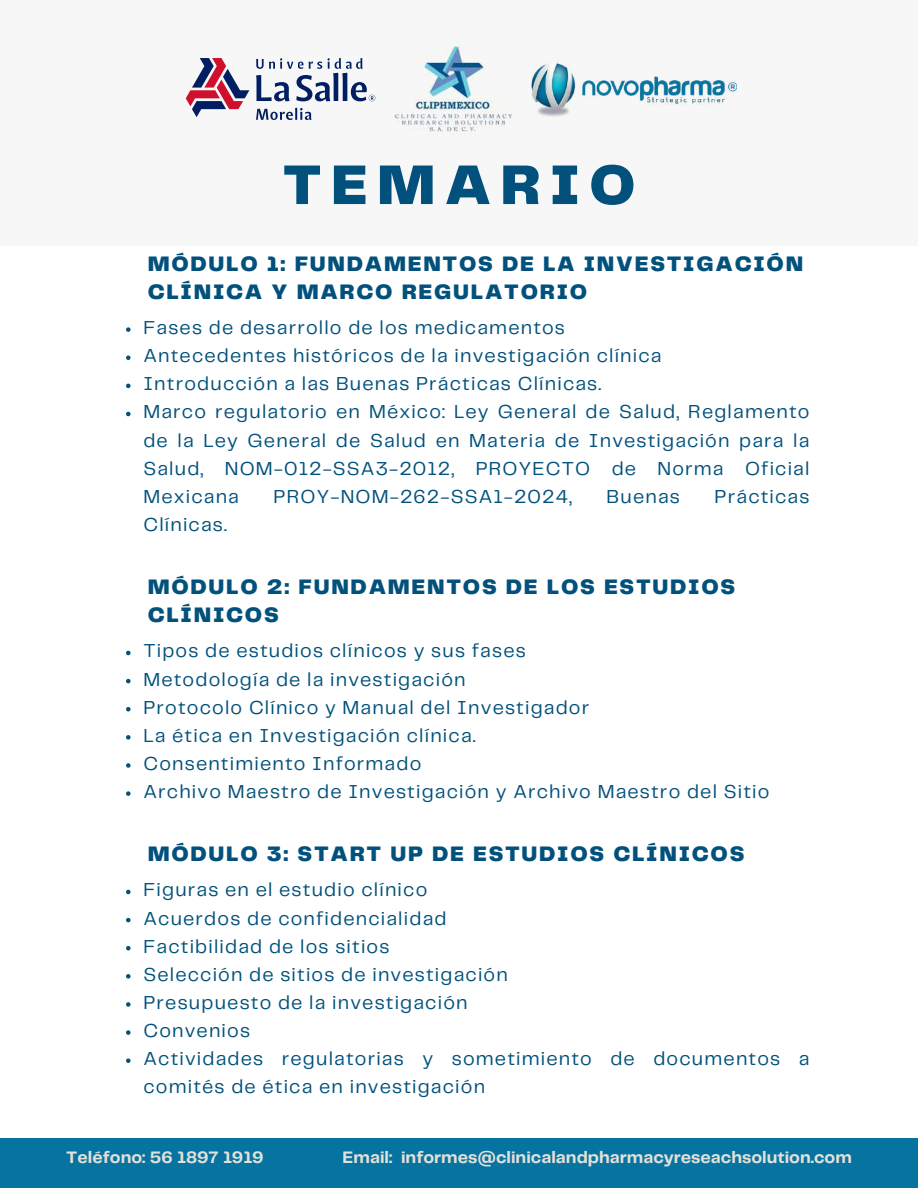
<style>
.page{position:relative;width:918px;height:1188px;background:#fff}
.page>*{position:absolute;margin:0;border:0;box-sizing:border-box;transform-origin:0 0}
.t1{font:900 57.9px "Telegraf";letter-spacing:.16em;color:#02517c}
.t2{font:900 21.75px/28.2px "Telegraf";letter-spacing:.08em;color:#02517c}
.t3{font:19.5px/28.2px "Telegraf";letter-spacing:.06em;color:#02517c}
.t4{font:700 17.25px "Telegraf";color:#e2e1d9}
</style>
<div class="page">
<div style="left:0;top:1138px;width:918px;height:50px;background:#0673a0"></div>
<svg style="left:126px;top:890px;width:5px;height:4px"></svg>
<svg style="left:126px;top:918px;width:5px;height:4px"></svg>
<svg style="left:126px;top:946px;width:5px;height:4px"></svg>
<svg style="left:126px;top:974px;width:5px;height:5px"></svg>
<svg style="left:126px;top:1002px;width:5px;height:5px"></svg>
<svg style="left:126px;top:1030px;width:5px;height:5px"></svg>
<svg style="left:126px;top:1058px;width:5px;height:5px"></svg>
<svg style="left:126px;top:327px;width:5px;height:5px"></svg>
<svg style="left:126px;top:355px;width:5px;height:5px"></svg>
<svg style="left:126px;top:384px;width:5px;height:4px"></svg>
<svg style="left:126px;top:412px;width:5px;height:4px"></svg>
<svg style="left:126px;top:651px;width:5px;height:4px"></svg>
<svg style="left:126px;top:679px;width:5px;height:4px"></svg>
<svg style="left:126px;top:707px;width:5px;height:4px"></svg>
<svg style="left:126px;top:735px;width:5px;height:5px"></svg>
<svg style="left:126px;top:763px;width:5px;height:5px"></svg>
<svg style="left:126px;top:791px;width:5px;height:5px"></svg>
<div style="left:0;top:0;width:918px;height:245px;background:#f7f7f7"></div>
<img style="left:531px;top:62px;width:206px;height:55px">
<img style="left:394px;top:45px;width:118px;height:87px">
<svg style="left:186px;top:58px;width:63px;height:59px"></svg>
<svg style="left:256px;top:108px;width:55px;height:12px"></svg>
<svg style="left:256px;top:58px;width:119px;height:43px"></svg>
<h1 class="t1" style="left:283px;top:160px;width:354px">TEMARIO</h1>
<p class="t2" style="left:148px;top:251px;width:657px">MÓDULO 1: FUNDAMENTOS DE LA INVESTIGACIÓN<br>CLÍNICA Y MARCO REGULATORIO</p>
<p class="t3" style="left:143px;top:315px;width:668px">Fases de desarrollo de los medicamentos<br>Antecedentes históricos de la investigación clínica<br>Introducción a las Buenas Prácticas Clínicas.<br>Marco regulatorio en México: Ley General de Salud, Reglamento de la Ley General de Salud en Materia de Investigación para la Salud, NOM-012-SSA3-2012, PROYECTO de Norma Oficial Mexicana</p>
<p class="t3" style="left:274px;top:483px;width:300px">PROY-NOM-262-SSA1-2024,</p>
<p class="t3" style="left:607px;top:483px;width:75px">Buenas</p>
<p class="t3" style="left:715px;top:483px;width:96px">Prácticas</p>
<p class="t3" style="left:143px;top:511px;width:85px">Clínicas.</p>
<p class="t2" style="left:148px;top:574px;width:589px">MÓDULO 2: FUNDAMENTOS DE LOS ESTUDIOS<br>CLÍNICOS</p>
<p class="t3" style="left:143px;top:638px;width:628px">Tipos de estudios clínicos y sus fases<br>Metodología de la investigación<br>Protocolo Clínico y Manual del Investigador<br>La ética en Investigación clínica.<br>Consentimiento Informado<br>Archivo Maestro de Investigación y Archivo Maestro del Sitio</p>
<p class="t2" style="left:148px;top:841px;width:598px">MÓDULO 3: START UP DE ESTUDIOS CLÍNICOS</p>
<p class="t3" style="left:143px;top:877px;width:668px">Figuras en el estudio clínico<br>Acuerdos de confidencialidad<br>Factibilidad de los sitios<br>Selección de sitios de investigación<br>Presupuesto de la investigación<br>Convenios<br>Actividades regulatorias y sometimiento de documentos a comités de ética en investigación</p>
<p class="t4" style="left:66px;top:1150px;width:199px">Teléfono: 56 1897 1919</p>
<p class="t4" style="left:343px;top:1150px;width:511px">Email: informes@clinicalandpharmacyreseachsolution.com</p>
</div>
